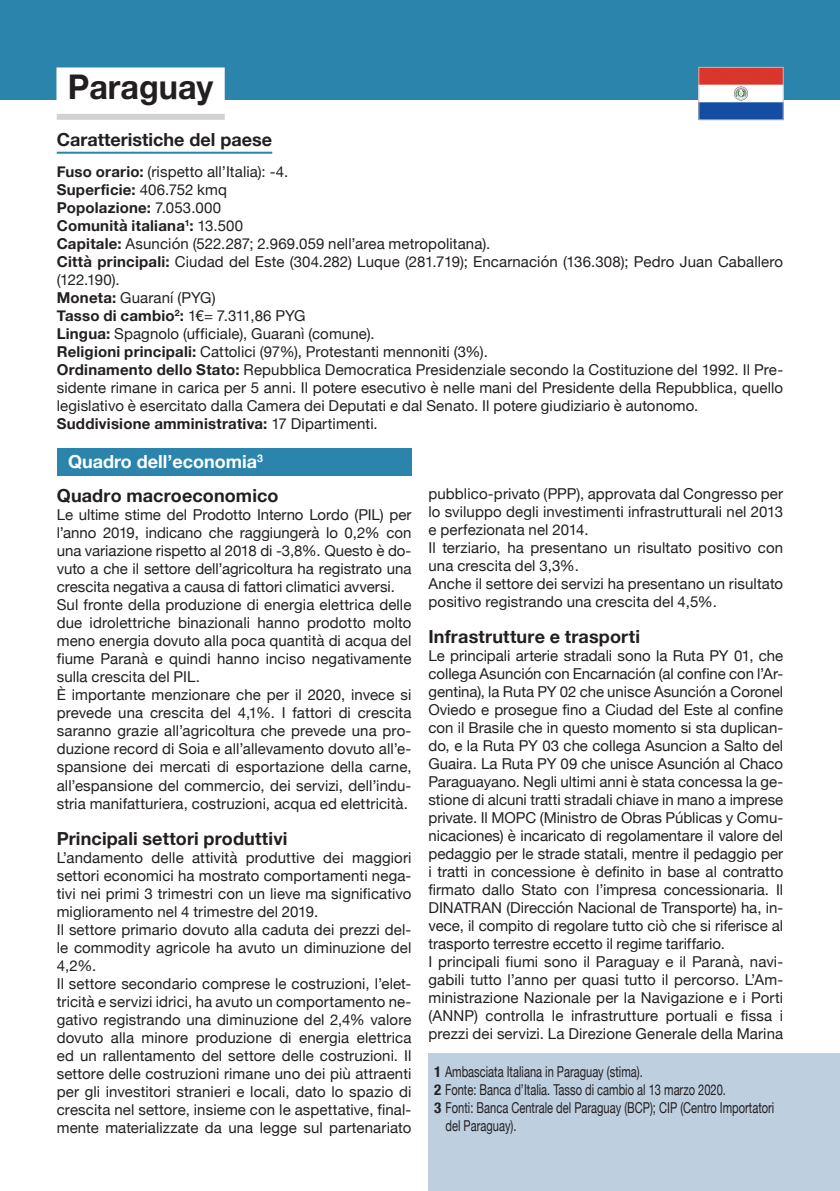
<style>
.page{position:relative;width:840px;height:1191px;background:#fff}
.page>*{position:absolute;margin:0;border:0;box-sizing:border-box;transform-origin:0 0}
.t1{font:700 34px "Helvetica Neue";color:#231f20;scale:.95 1}
.t2{font:700 18px "Helvetica Neue";letter-spacing:.005em;color:#231f20}
.t3{font:700 18px "Helvetica Neue";color:#fff}
.t4{font:15px/18px "Helvetica Neue";letter-spacing:.005em;color:#231f20;text-align:justify}
.t5{font:15px/18px "Helvetica Neue";letter-spacing:.005em;color:#231f20;scale:.74 1}
.t6{font:700 15px "Helvetica Neue";letter-spacing:.015em;color:#231f20}
.s1{font-weight:700}
.s2{font-weight:400}
.s3{font-weight:700;font-stretch:condensed}
</style>
<div class="page">
<div style="left:0;top:0;width:839px;height:99px;background:#2a84ac"></div>
<img style="left:700px;top:69px;width:81px;height:49px">
<div style="left:698px;top:67px;width:85px;height:53px;border:1px solid #bcbdc0"></div>
<div style="left:57px;top:114px;width:168px;height:6px;background:#d1d2d4"></div>
<div style="left:56px;top:67px;width:168px;height:36px;background:#fff"></div>
<hr style="left:57px;top:152px;width:215px;height:2px;background:#2a84ac">
<div style="left:57px;top:448px;width:354px;height:28px;background:#2a84ac"></div>
<div style="left:428px;top:1053px;width:411px;height:138px;background:#becfe0"></div>
<p class="t1" style="left:68px;top:60px;width:155px">Paraguay</p>
<p class="t2" style="left:57px;top:125px;width:217px">Caratteristiche del paese</p>
<p class="t4" style="left:57px;top:164px;width:233px"><span class="s1">Fuso orario:</span> (rispetto all’Italia): -4.</p>
<p class="t6" style="left:57px;top:178px;width:172px">Superficie: <span class="s2">406.752 kmq</span></p>
<p class="t6" style="left:57px;top:196px;width:166px">Popolazione: <span class="s2">7.053.000</span></p>
<p class="t6" style="left:57px;top:214px;width:188px">Comunità italiana<sup>1</sup>: <span class="s2">13.500</span></p>
<p class="t4" style="left:57px;top:236px;width:435px"><span class="s1">Capitale:</span> Asunción (522.287; 2.969.059 nell’area metropolitana).</p>
<p class="t4" style="left:57px;top:254px;width:727px"><span class="s1">Città principali:</span> Ciudad del Este (304.282) Luque (281.719); Encarnación (136.308); Pedro Juan Caballero (122.190).</p>
<p class="t4" style="left:57px;top:290px;width:160px"><span class="s1">Moneta:</span> Guaraní (PYG)</p>
<p class="t6" style="left:57px;top:304px;width:250px">Tasso di cambio<sup>2</sup>: <span class="s2">1€= 7.311,86 PYG</span></p>
<p class="t4" style="left:57px;top:326px;width:319px"><span class="s1">Lingua:</span> Spagnolo (ufficiale), Guaranì (comune).</p>
<p class="t4" style="left:57px;top:344px;width:432px"><span class="s1">Religioni principali:</span> Cattolici (97%), Protestanti mennoniti (3%).</p>
<p class="t4" style="left:57px;top:362px;width:727px"><span class="s1">Ordinamento dello Stato:</span> Repubblica Democratica Presidenziale secondo la Costituzione del 1992. Il Pre&shy;sidente rimane in carica per 5 anni. Il potere esecutivo è nelle mani del Presidente della Repubblica, quello legislativo è esercitato dalla Camera dei Deputati e dal Senato. Il potere giudiziario è autonomo.</p>
<p class="t6" style="left:57px;top:412px;width:322px">Suddivisione amministrativa: <span class="s2">17 Dipartimenti.</span></p>
<p class="t3" style="left:68px;top:447px;width:196px">Quadro dell’economia<sup>3</sup></p>
<p class="t2" style="left:57px;top:482px;width:223px">Quadro macroeconomico</p>
<p class="t4" style="left:57px;top:507px;width:356px">Le ultime stime del Prodotto Interno Lordo (PIL) per l’anno 2019, indicano che raggiungerà lo 0,2% con una variazione rispetto al 2018 di -3,8%. Questo è do&shy;vuto a che il settore dell’agricoltura ha registrato una crescita negativa a causa di fattori climatici avversi.</p>
<p class="t4" style="left:57px;top:597px;width:356px">Sul fronte della produzione di energia elettrica delle due idrolettriche binazionali hanno prodotto molto meno energia dovuto alla poca quantità di acqua del fiume Paranà e quindi hanno inciso negativamente sulla crescita del PIL.</p>
<p class="t4" style="left:57px;top:687px;width:356px">È importante menzionare che per il 2020, invece si prevede una crescita del 4,1%. I fattori di crescita saranno grazie all’agricoltura che prevede una pro&shy;duzione record di Soia e all’allevamento dovuto all’e&shy;spansione dei mercati di esportazione della carne, all’espansione del commercio, dei servizi, dell’indu&shy;stria manifatturiera, costruzioni, acqua ed elettricità.</p>
<p class="t2" style="left:57px;top:824px;width:232px">Principali settori produttivi</p>
<p class="t4" style="left:57px;top:849px;width:356px">L’andamento delle attività produttive dei maggiori settori economici ha mostrato comportamenti nega&shy;tivi nei primi 3 trimestri con un lieve ma significativo miglioramento nel 4 trimestre del 2019.</p>
<p class="t4" style="left:57px;top:921px;width:356px">Il settore primario dovuto alla caduta dei prezzi del&shy;le commodity agricole ha avuto un diminuzione del 4,2%.</p>
<p class="t4" style="left:57px;top:975px;width:356px">Il settore secondario comprese le costruzioni, l’elet&shy;tricità e servizi idrici, ha avuto un comportamento ne&shy;gativo registrando una diminuzione del 2,4% valore dovuto alla minore produzione di energia elettrica ed un rallentamento del settore delle costruzioni. Il settore delle costruzioni rimane uno dei più attraenti per gli investitori stranieri e locali, dato lo spazio di crescita nel settore, insieme con le aspettative, final&shy;mente materializzate da una legge sul partenariato</p>
<p class="t4" style="left:428px;top:485px;width:356px">pubblico-privato (PPP), approvata dal Congresso per lo sviluppo degli investimenti infrastrutturali nel 2013 e perfezionata nel 2014.</p>
<p class="t4" style="left:428px;top:539px;width:356px">Il terziario, ha presentano un risultato positivo con una crescita del 3,3%.</p>
<p class="t4" style="left:428px;top:575px;width:356px">Anche il settore dei servizi ha presentano un risultato positivo registrando una crescita del 4,5%.</p>
<p class="t2" style="left:428px;top:622px;width:213px">Infrastrutture e trasporti</p>
<p class="t4" style="left:428px;top:647px;width:356px">Le principali arterie stradali sono la Ruta PY 01, che collega Asunción con Encarnación (al confine con l’Ar&shy;gentina), la Ruta PY 02 che unisce Asunción a Coronel Oviedo e prosegue fino a Ciudad del Este al confine con il Brasile che in questo momento si sta duplican&shy;do, e la Ruta PY 03 che collega Asuncion a Salto del Guaira. La Ruta PY 09 che unisce Asunción al Chaco Paraguayano. Negli ultimi anni è stata concessa la ge&shy;stione di alcuni tratti stradali chiave in mano a imprese private. Il MOPC (Ministro de Obras Públicas y Comu&shy;nicaciones) è incaricato di regolamentare il valore del pedaggio per le strade statali, mentre il pedaggio per i tratti in concessione è definito in base al contratto firmato dallo Stato con l’impresa concessionaria. Il DINATRAN (Dirección Nacional de Transporte) ha, in&shy;vece, il compito di regolare tutto ciò che si riferisce al trasporto terrestre eccetto il regime tariffario.</p>
<p class="t4" style="left:428px;top:953px;width:356px">I principali fiumi sono il Paraguay e il Paranà, navi&shy;gabili tutto l’anno per quasi tutto il percorso. L’Am&shy;ministrazione Nazionale per la Navigazione e i Porti (ANNP) controlla le infrastrutture portuali e fissa i prezzi dei servizi. La Direzione Generale della Marina</p>
<p class="t5" style="left:434px;top:1064px;width:283px"><span class="s3">1</span> Ambasciata Italiana in Paraguay (stima).</p>
<p class="t5" style="left:434px;top:1082px;width:395px"><span class="s3">2</span> Fonte: Banca d’Italia. Tasso di cambio al 13 marzo 2020.</p>
<p class="t5" style="left:445px;top:1100px;width:445px;text-indent:-11px"><span class="s3">3</span> Fonti: Banca Centrale del Paraguay (BCP); CIP (Centro Importatori del Paraguay).</p>
</div>
